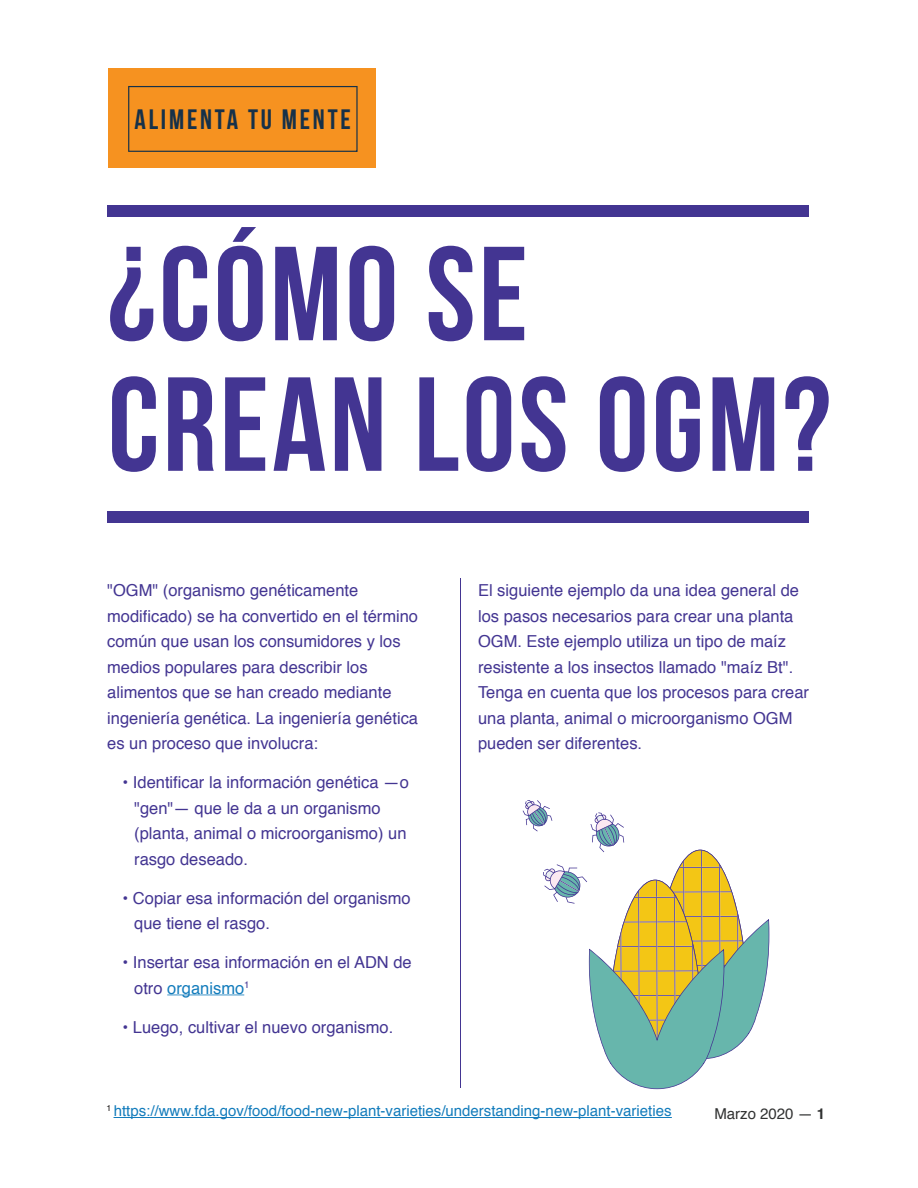
<style>
.page{position:relative;width:918px;height:1188px;background:#fff}
.page>*{position:absolute;margin:0;border:0;box-sizing:border-box;transform-origin:0 0}
.t1{font:700 133.5px/130.5px "Bebas Neue";letter-spacing:.025em;color:#433592}
.t2{font:700 28.05px "Bebas Neue";letter-spacing:.1em;color:#163149}
.t3{font:16.5px/25.5px "Helvetica";color:#433592}
.t4{font:15px "Helvetica";color:#137cbc}
.t5{font:15px "Helvetica";color:#313232}
.s1{color:#137cbc}
.s2{font-weight:700}
</style>
<div class="page">
<svg style="left:167px;top:995px;width:77px;height:1px"></svg>
<div style="left:108px;top:69px;width:268px;height:99px;background:#f69220"></div>
<svg style="left:128px;top:86px;width:230px;height:66px"></svg>
<div style="left:108px;top:205px;width:701px;height:12px;background:#433592"></div>
<div style="left:108px;top:511px;width:701px;height:12px;background:#433592"></div>
<hr style="left:460px;top:578px;width:1px;height:510px;background:#433592">
<svg style="left:114px;top:1117px;width:558px;height:1px"></svg>
<svg style="left:523px;top:800px;width:247px;height:289px"></svg>
<p class="t2" style="left:134px;top:104px;width:218px">ALIMENTA TU MENTE</p>
<h1 class="t1" style="left:108px;top:227px;width:724px">¿CÓMO SE<br>CREAN LOS OGM?</h1>
<p class="t3" style="left:107px;top:578px;width:312px">"OGM" (organismo genéticamente modificado) se ha convertido en el término común que usan los consumidores y los medios populares para describir los alimentos que se han creado mediante ingeniería genética. La ingeniería genética es un proceso que involucra:</p>
<p class="t3" style="left:134px;top:770px;width:276px;text-indent:-12px">• Identificar la información genética —o "gen"— que le da a un organismo (planta, animal o microorganismo) un rasgo deseado.</p>
<p class="t3" style="left:134px;top:886px;width:278px;text-indent:-12px">• Copiar esa información del organismo que tiene el rasgo.</p>
<p class="t3" style="left:134px;top:950px;width:279px;text-indent:-12px">• Insertar esa información en el ADN de otro <span class="s1">organismo</span><sup>1</sup></p>
<p class="t3" style="left:123px;top:1015px;width:272px">• Luego, cultivar el nuevo organismo.</p>
<p class="t3" style="left:478px;top:578px;width:333px">El siguiente ejemplo da una idea general de los pasos necesarios para crear una planta OGM. Este ejemplo utiliza un tipo de maíz resistente a los insectos llamado "maíz Bt".<br>Tenga en cuenta que los procesos para crear una planta, animal o microorganismo OGM pueden ser diferentes.</p>
<p class="t4" style="left:106px;top:1100px;width:567px"><sup>1</sup> https://www.fda.gov/food/food-new-plant-varieties/understanding-new-plant-varieties</p>
<p class="t5" style="left:714px;top:1102px;width:112px">Marzo 2020 — <span class="s2">1</span></p>
</div>
